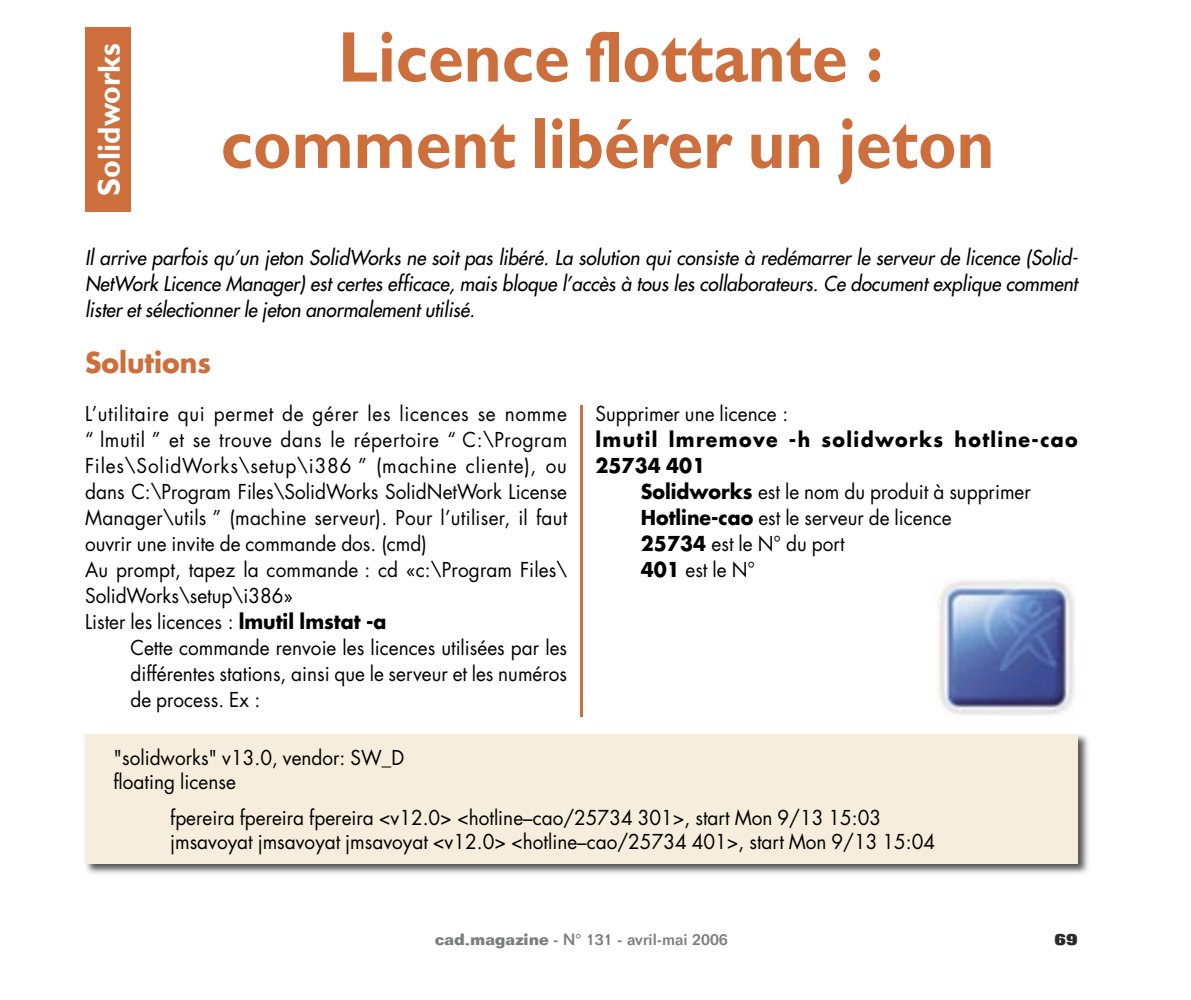
<style>
.page{position:relative;width:1191px;height:1000px;background:#fff}
.page>*{position:absolute;margin:0;border:0;box-sizing:border-box;transform-origin:0 0}
.t1{font:700 72px/86.4px "Gill Sans";color:#cd6e3d;text-align:center;scale:.9 1}
.t2{font:700 32px "Gill Sans";color:#fff;scale:.93 1}
.t3{font:700 28px "Futura";color:#cd6e3d;scale:.95 1}
.t4{font:20px/26px "Futura";color:#000;scale:.95 1}
.t5{font:italic 20px/26px "Futura";color:#000;text-align:justify;scale:.95 1}
.t6{font:700 20px "Futura";letter-spacing:.07em;color:#000;scale:.95 1}
.t7{font:700 20px "Futura";color:#000;scale:.95 1}
.t8{font:500 16px "Folio";color:#7b7c7c}
.t9{font:800 16px "Folio";color:#2a2a2a}
.s1{font-weight:700}
</style>
<div class="page">
<hr style="left:580px;top:405px;width:3px;height:311px;background:#cd6e3d">
<div style="left:85px;top:27px;width:45px;height:185px;background:#cd6e3d"></div>
<img style="left:86px;top:734px;width:1002px;height:140px">
<div style="left:85px;top:734px;width:992px;height:130px;background:#f6eddc"></div>
<img style="left:935px;top:575px;width:141px;height:140px">
<h2 class="t2" style="left:90px;top:196px;width:165px;rotate:-90deg">Solidworks</h2>
<h1 class="t1" style="left:221px;top:14px;width:861px">Licence flottante : comment libérer un jeton</h1>
<p class="t5" style="left:85px;top:244px;width:1046px">Il arrive parfois qu’un jeton SolidWorks ne soit pas libéré. La solution qui consiste à redémarrer le serveur de licence (Solid-NetWork Licence Manager) est certes efficace, mais bloque l’accès à tous les collaborateurs. Ce document explique comment lister et sélectionner le jeton anormalement utilisé.</p>
<h3 class="t3" style="left:85px;top:344px;width:134px">Solutions</h3>
<p class="t4" style="left:85px;top:401px;width:509px">L’utilitaire qui permet de gérer les licences se nomme “ lmutil ” et se trouve dans le répertoire “ C:\Program Files\SolidWorks\setup\i386 ” (machine cliente), ou dans C:\Program Files\SolidWorks SolidNetWork License Manager\utils ” (machine serveur). Pour l’utiliser, il faut ouvrir une invite de commande dos. (cmd)<br>Au prompt, tapez la commande : cd «c:\Program Files\ SolidWorks\setup\i386»<br>Lister les licences : <span class="s1">lmutil lmstat -a</span></p>
<p class="t4" style="left:130px;top:635px;width:461px;text-align:justify">Cette commande renvoie les licences utilisées par les différentes stations, ainsi que le serveur et les numéros de process. Ex :</p>
<p class="t4" style="left:595px;top:401px;width:205px">Supprimer une licence :</p>
<p class="t6" style="left:595px;top:426px;width:509px">lmutil lmremove -h solidworks hotline-cao</p>
<p class="t7" style="left:595px;top:452px;width:117px">25734 401</p>
<p class="t4" style="left:641px;top:479px;width:412px"><span class="s1">Solidworks</span> est le nom du produit à supprimer</p>
<p class="t4" style="left:641px;top:505px;width:329px"><span class="s1">Hotline-cao</span> est le serveur de licence</p>
<p class="t4" style="left:641px;top:531px;width:216px"><span class="s1">25734</span> est le N° du port</p>
<p class="t4" style="left:641px;top:557px;width:122px"><span class="s1">401</span> est le N°</p>
<p class="t4" style="left:113px;top:746px;width:307px;line-height:24px">"solidworks" v13.0, vendor: SW_D floating license</p>
<p class="t4" style="left:170px;top:805px;width:807px;line-height:24px">fpereira fpereira fpereira &lt;v12.0&gt; &lt;hotline–cao/25734 301&gt;, start Mon 9/13 15:03 jmsavoyat jmsavoyat jmsavoyat &lt;v12.0&gt; &lt;hotline–cao/25734 401&gt;, start Mon 9/13 15:04</p>
<p class="t8" style="left:435px;top:929px;width:294px"><span class="s1">cad-magazine</span> - N° 131 - avril-mai 2006</p>
<p class="t9" style="left:1054px;top:930px;width:25px">69</p>
</div>
